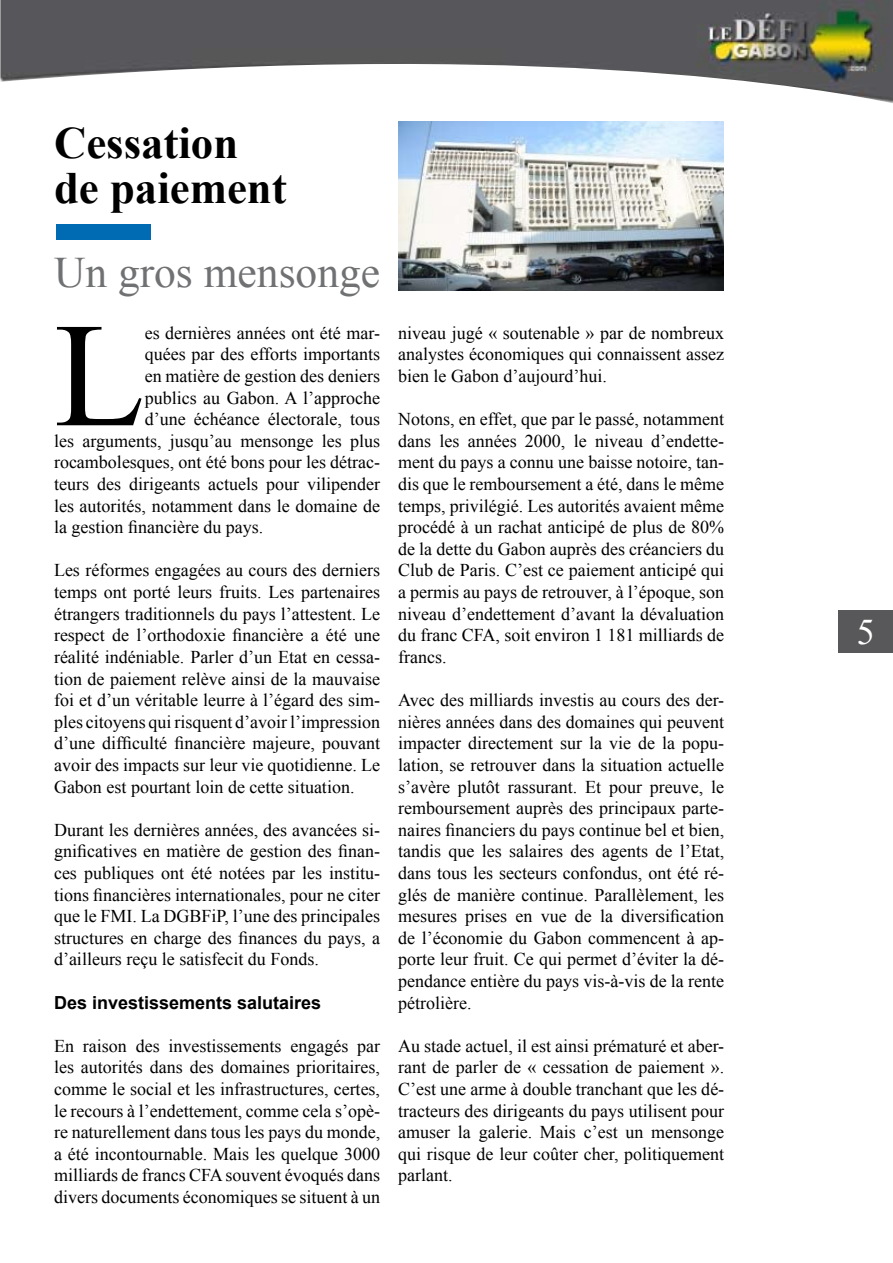
<style>
.page{position:relative;width:893px;height:1263px;background:#fff}
.page>*{position:absolute;margin:0;border:0;box-sizing:border-box;transform-origin:0 0}
.t1{font:148.5px "Times New Roman";color:#000}
.t2{font:700 44.85px/44.8px "Times New Roman";color:#000}
.t3{font:43.5px "Times New Roman";color:#707173}
.t4{font:36px "Times New Roman";color:#fff}
.t5{font:18px/21.6px "Times New Roman";color:#000;text-align:justify}
.t6{font:700 18px "Arial";color:#000}
</style>
<div class="page">
<div style="left:839px;top:610px;width:54px;height:43px;background:#58585a"></div>
<img style="left:0;top:0;width:893px;height:103px">
<div style="left:56px;top:224px;width:95px;height:16px;background:#006ab2"></div>
<img style="left:398px;top:121px;width:325px;height:170px">
<h2 class="t2" style="left:54px;top:120px;width:234px">Cessation de paiement</h2>
<h3 class="t3" style="left:54px;top:242px;width:328px">Un gros mensonge</h3>
<h1 class="t1" style="left:54px;top:271px;width:92px">L</h1>
<p class="t5" style="left:145px;top:321px;width:237px">es dernières années ont été mar-</p>
<p class="t5" style="left:145px;top:343px;width:237px">quées par des efforts importants</p>
<p class="t5" style="left:145px;top:365px;width:237px">en matière de gestion des deniers</p>
<p class="t5" style="left:145px;top:386px;width:237px">publics au Gabon. A l’approche</p>
<p class="t5" style="left:145px;top:408px;width:237px">d’une échéance électorale, tous</p>
<p class="t5" style="left:54px;top:429px;width:328px">les arguments, jusqu’au mensonge les plus</p>
<p class="t5" style="left:54px;top:451px;width:328px">rocambolesques, ont été bons pour les détrac-</p>
<p class="t5" style="left:54px;top:473px;width:328px">teurs des dirigeants actuels pour vilipender</p>
<p class="t5" style="left:54px;top:494px;width:328px">les autorités, notamment dans le domaine de</p>
<p class="t5" style="left:54px;top:516px;width:211px">la gestion financière du pays.</p>
<p class="t5" style="left:54px;top:559px;width:328px">Les réformes engagées au cours des derniers temps ont porté leurs fruits. Les partenaires étrangers traditionnels du pays l’attestent. Le respect de l’orthodoxie financière a été une réalité indéniable. Parler d’un Etat en cessa&shy;tion de paiement relève ainsi de la mauvaise foi et d’un véritable leurre à l’égard des sim&shy;ples citoyens qui risquent d’avoir l’impression d’une difficulté financière majeure, pouvant avoir des impacts sur leur vie quotidienne. Le Gabon est pourtant loin de cette situation.</p>
<p class="t5" style="left:54px;top:818px;width:328px">Durant les dernières années, des avancées si&shy;gnificatives en matière de gestion des finan&shy;ces publiques ont été notées par les institu&shy;tions financières internationales, pour ne citer que le FMI. La DGBFiP, l’une des principales structures en charge des finances du pays, a d’ailleurs reçu le satisfecit du Fonds.</p>
<p class="t6" style="left:54px;top:989px;width:269px">Des investissements salutaires</p>
<p class="t5" style="left:54px;top:1034px;width:328px">En raison des investissements engagés par les autorités dans des domaines prioritaires, comme le social et les infrastructures, certes, le recours à l’endettement, comme cela s’opè&shy;re naturellement dans tous les pays du monde, a été incontournable. Mais les quelque 3000 milliards de francs CFA souvent évoqués dans divers documents économiques se situent à un</p>
<p class="t5" style="left:398px;top:321px;width:328px">niveau jugé « soutenable » par de nombreux analystes économiques qui connaissent assez bien le Gabon d’aujourd’hui.</p>
<p class="t5" style="left:398px;top:408px;width:328px">Notons, en effet, que par le passé, notamment dans les années 2000, le niveau d’endette&shy;ment du pays a connu une baisse notoire, tan&shy;dis que le remboursement a été, dans le même temps, privilégié. Les autorités avaient même procédé à un rachat anticipé de plus de 80% de la dette du Gabon auprès des créanciers du Club de Paris. C’est ce paiement anticipé qui a permis au pays de retrouver, à l’époque, son niveau d’endettement d’avant la dévaluation du franc CFA, soit environ 1 181 milliards de francs.</p>
<p class="t5" style="left:398px;top:689px;width:328px">Avec des milliards investis au cours des der&shy;nières années dans des domaines qui peuvent impacter directement sur la vie de la popu&shy;lation, se retrouver dans la situation actuelle s’avère plutôt rassurant. Et pour preuve, le remboursement auprès des principaux parte&shy;naires financiers du pays continue bel et bien, tandis que les salaires des agents de l’Etat, dans tous les secteurs confondus, ont été ré&shy;glés de manière continue. Parallèlement, les mesures prises en vue de la diversification de l’économie du Gabon commencent à ap&shy;porte leur fruit. Ce qui permet d’éviter la dé&shy;pendance entière du pays vis-à-vis de la rente pétrolière.</p>
<p class="t5" style="left:398px;top:1034px;width:328px">Au stade actuel, il est ainsi prématuré et aber&shy;rant de parler de « cessation de paiement ».<br>C’est une arme à double tranchant que les dé&shy;tracteurs des dirigeants du pays utilisent pour amuser la galerie. Mais c’est un mensonge qui risque de leur coûter cher, politiquement parlant.</p>
<h3 class="t4" style="left:857px;top:606px;width:19px">5</h3>
</div>
